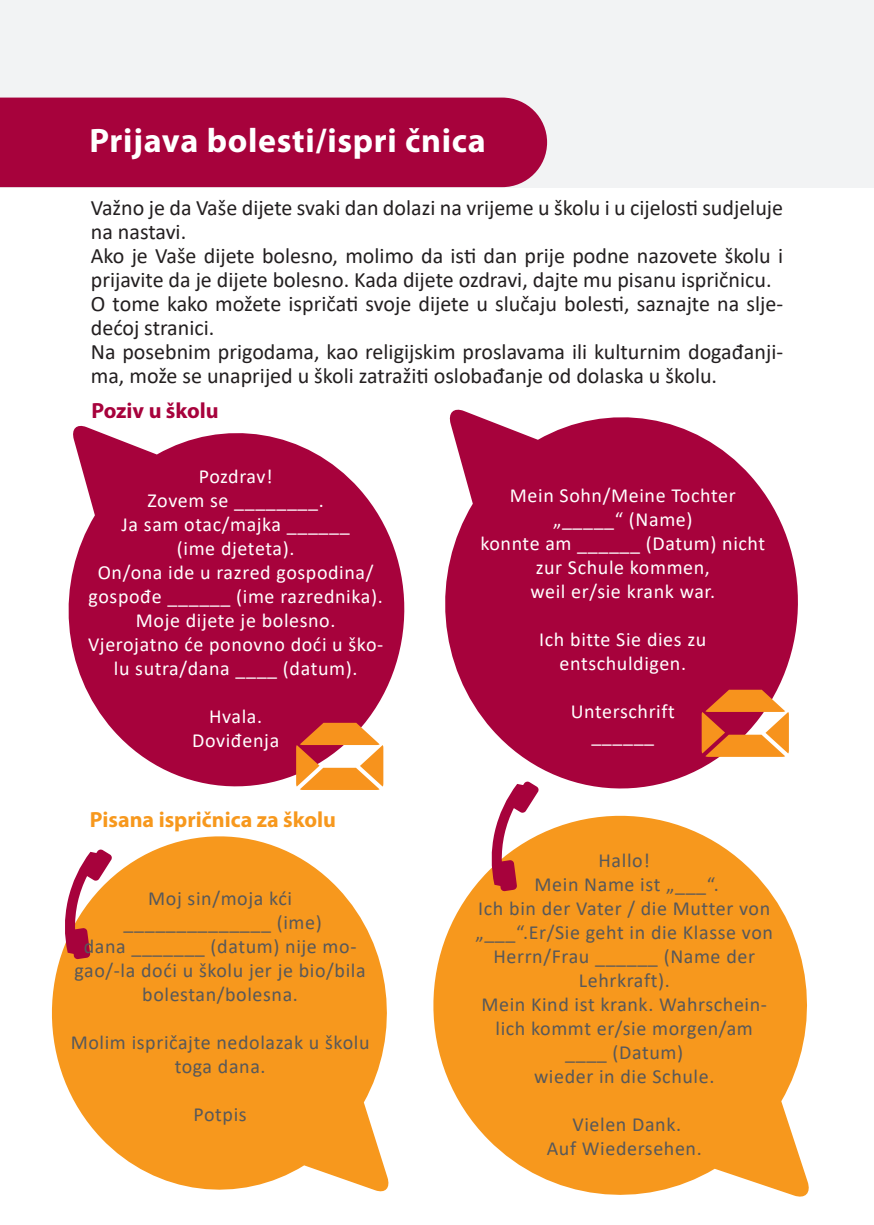
<style>
.page{position:relative;width:874px;height:1225px;background:#fff}
.page>*{position:absolute;margin:0;border:0;box-sizing:border-box;transform-origin:0 0}
.t1{font:700 34px "Myriad Pro";letter-spacing:.02em;color:#fff}
.t2{font:22px/24px "Calibri";color:#231f20}
.t3{font:700 22px "Myriad Pro";color:#f7981d}
.t4{font:700 22px "Myriad Pro";color:#a7023c}
.t5{font:20px/24px "Calibri";letter-spacing:.03em;color:#57585a;text-align:center}
.t6{font:20px/24px "Calibri";letter-spacing:.03em;color:#fff;text-align:center}
.t7{font:20px "Calibri";letter-spacing:.01em;color:#fff}
</style>
<div class="page">
<div style="left:0;top:0;width:873px;height:187px;background:#f2f3f4"></div>
<div style="left:0;top:98px;width:547px;height:89px;background:#a7023c"></div>
<svg style="left:52px;top:836px;width:337px;height:356px;fill:#f7981d"></svg>
<svg style="left:64px;top:849px;width:48px;height:110px"></svg>
<svg style="left:68px;top:425px;width:337px;height:362px;fill:#a7023c"></svg>
<svg style="left:296px;top:723px;width:87px;height:67px"></svg>
<svg style="left:433px;top:815px;width:376px;height:382px;fill:#f7981d"></svg>
<svg style="left:490px;top:808px;width:49px;height:83px"></svg>
<svg style="left:445px;top:409px;width:353px;height:399px;fill:#a7023c"></svg>
<svg style="left:701px;top:689px;width:87px;height:68px;background:#e27c46"></svg>
<p class="t1" style="left:89px;top:118px;width:398px">Prijava bolesti/ispri čnica</p>
<p class="t2" style="left:91px;top:195px;width:693px">Važno je da Vaše dijete svaki dan dolazi na vrijeme u školu i u cijelosti sudjeluje na nastavi.</p>
<p class="t2" style="left:91px;top:243px;width:693px">Ako je Vaše dijete bolesno, molimo da isti dan prije podne nazovete školu i prijavite da je dijete bolesno. Kada dijete ozdravi, dajte mu pisanu ispričnicu.</p>
<p class="t2" style="left:91px;top:291px;width:693px">O tome kako možete ispričati svoje dijete u slučaju bolesti, saznajte na slje&shy;dećoj stranici.</p>
<p class="t2" style="left:91px;top:339px;width:693px">Na posebnim prigodama, kao religijskim proslavama ili kulturnim događanji&shy;ma, može se unaprijed u školi zatražiti oslobađanje od dolaska u školu.</p>
<p class="t4" style="left:91px;top:396px;width:129px">Poziv u školu</p>
<p class="t7" style="left:199px;top:462px;width:75px">Pozdrav!</p>
<p class="t6" style="left:147px;top:488px;width:178px">Zovem se ________.</p>
<p class="t6" style="left:121px;top:512px;width:229px">Ja sam otac/majka ______</p>
<p class="t6" style="left:177px;top:536px;width:119px">(ime djeteta).</p>
<p class="t6" style="left:88px;top:560px;width:295px">On/ona ide u razred gospodina/ gospođe ______ (ime razrednika).</p>
<p class="t6" style="left:136px;top:608px;width:201px">Moje dijete je bolesno.</p>
<p class="t6" style="left:88px;top:632px;width:297px">Vjerojatno će ponovno doći u ško&shy;lu sutra/dana ____ (datum).</p>
<p class="t6" style="left:209px;top:704px;width:54px">Hvala.</p>
<p class="t6" style="left:192px;top:728px;width:89px">Doviđenja</p>
<p class="t3" style="left:90px;top:805px;width:247px">Pisana ispričnica za školu</p>
<p class="t5" style="left:148px;top:886px;width:145px">Moj sin/moja kći</p>
<p class="t5" style="left:123px;top:910px;width:199px">______________ (ime)</p>
<p class="t5" style="left:74px;top:934px;width:292px">dana _______ (datum) nije mo&shy;gao/-la doći u školu jer je bio/bila bolestan/bolesna.</p>
<p class="t5" style="left:71px;top:1030px;width:300px">Molim ispričajte nedolazak u školu toga dana.</p>
<p class="t5" style="left:193px;top:1102px;width:55px">Potpis</p>
<p class="t6" style="left:509px;top:482px;width:227px">Mein Sohn/Meine Tochter „_____“ (Name)</p>
<p class="t6" style="left:480px;top:530px;width:286px">konnte am ______ (Datum) nicht zur Schule kommen,</p>
<p class="t6" style="left:530px;top:578px;width:186px">weil er/sie krank war.</p>
<p class="t6" style="left:539px;top:626px;width:168px">Ich bitte Sie dies zu</p>
<p class="t6" style="left:559px;top:650px;width:128px">entschuldigen.</p>
<p class="t6" style="left:570px;top:698px;width:105px">Unterschrift</p>
<p class="t6" style="left:591px;top:722px;width:64px">______</p>
<p class="t5" style="left:598px;top:848px;width:53px">Hallo!</p>
<p class="t5" style="left:534px;top:872px;width:186px">Mein Name ist „___“.</p>
<p class="t5" style="left:475px;top:896px;width:299px">Ich bin der Vater / die Mutter von „___“.Er/Sie geht in die Klasse von<br>Herrn/Frau ______ (Name der<br>Lehrkraft).</p>
<p class="t5" style="left:481px;top:992px;width:287px">Mein Kind ist krank. Wahrschein&shy;lich kommt er/sie morgen/am ____ (Datum)</p>
<p class="t5" style="left:533px;top:1064px;width:182px">wieder in die Schule.</p>
<p class="t5" style="left:546px;top:1112px;width:156px">Vielen Dank.<br>Auf Wiedersehen.</p>
</div>
